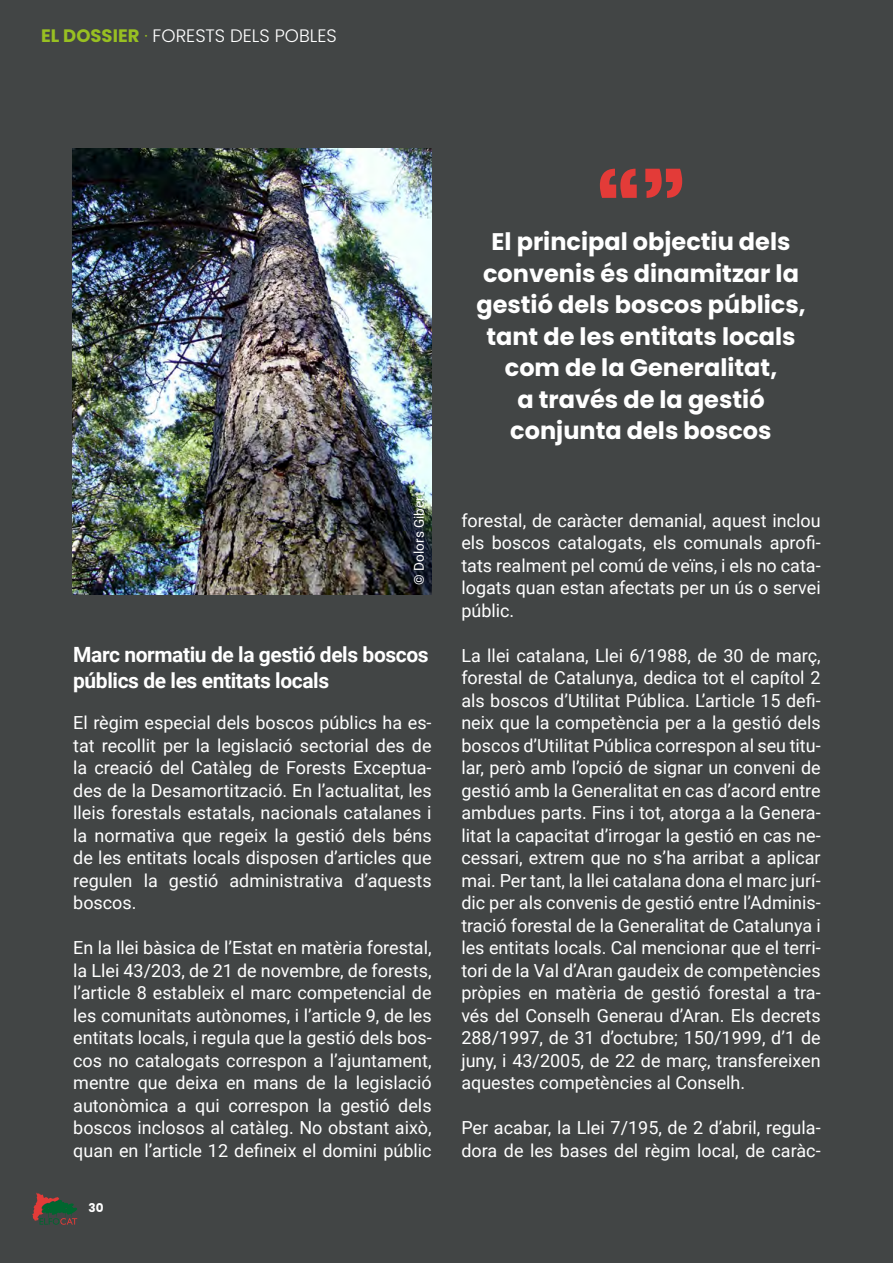
<style>
.page{position:relative;width:893px;height:1263px;background:#424545}
.page>*{position:absolute;margin:0;border:0;box-sizing:border-box;transform-origin:0 0}
.t1{font:700 108px "Poppins";color:#e33b38}
.t2{font:700 24px/31.5px "Poppins";color:#fff;text-align:center}
.t3{font:700 21px/25.2px "Roboto";letter-spacing:-.02em;color:#fff}
.t4{font:18px/22.5px "Roboto";color:#fff;text-align:justify}
.t5{font:300 18px "Poppins";color:#fff}
.t6{font:13.5px "Roboto";color:#fff}
.t7{font:700 12px "Poppins";color:#fff}
.s1{font-weight:700;color:#98c022}
.s2{color:#98c022}
</style>
<div class="page">
<img style="left:72px;top:149px;width:360px;height:445px">
<svg style="left:32px;top:1193px;width:45px;height:32px"></svg>
<p class="t5" style="left:41px;top:26px;width:297px"><span class="s1">EL DOSSIER</span> <span class="s2">·</span> FORESTS DELS POBLES</p>
<p class="t6" style="left:409px;top:584px;width:94px;rotate:-90deg">© Dolors Gibert</p>
<p class="t3" style="left:73px;top:641px;width:357px">Marc normatiu de la gestió dels boscos públics de les entitats locals</p>
<p class="t4" style="left:73px;top:711px;width:360px">El règim especial dels boscos públics ha es&shy;tat recollit per la legislació sectorial des de la creació del Catàleg de Forests Exceptua&shy;des de la Desamortització. En l’actualitat, les lleis forestals estatals, nacionals catalanes i la normativa que regeix la gestió dels béns de les entitats locals disposen d’articles que regulen la gestió administrativa d’aquests boscos.</p>
<p class="t4" style="left:73px;top:936px;width:360px">En la llei bàsica de l’Estat en matèria forestal, la Llei 43/203, de 21 de novembre, de forests, l’article 8 estableix el marc competencial de les comunitats autònomes, i l’article 9, de les entitats locals, i regula que la gestió dels bos&shy;cos no catalogats correspon a l’ajuntament, mentre que deixa en mans de la legislació autonòmica a qui correspon la gestió dels boscos inclosos al catàleg. No obstant això, quan en l’article 12 defineix el domini públic</p>
<p class="t7" style="left:89px;top:1201px;width:17px">30</p>
<h1 class="t1" style="left:596px;top:159px;width:92px">“”</h1>
<h2 class="t2" style="left:492px;top:226px;width:300px">El principal objectiu dels</h2>
<h2 class="t2" style="left:483px;top:258px;width:317px">convenis és dinamitzar la</h2>
<h2 class="t2" style="left:476px;top:289px;width:331px">gestió dels boscos públics, tant de les entitats locals com de la Generalitat,<br>a través de la gestió conjunta dels boscos</h2>
<p class="t4" style="left:461px;top:508px;width:361px">forestal, de caràcter demanial, aquest inclou els boscos catalogats, els comunals aprofi&shy;tats realment pel comú de veïns, i els no cata&shy;logats quan estan afectats per un ús o servei públic.</p>
<p class="t4" style="left:461px;top:643px;width:361px">La llei catalana, Llei 6/1988, de 30 de març, forestal de Catalunya, dedica tot el capítol 2 als boscos d’Utilitat Pública. L’article 15 defi&shy;neix que la competència per a la gestió dels boscos d’Utilitat Pública correspon al seu titu&shy;lar, però amb l’opció de signar un conveni de gestió amb la Generalitat en cas d’acord entre ambdues parts. Fins i tot, atorga a la Genera&shy;litat la capacitat d’irrogar la gestió en cas ne&shy;cessari, extrem que no s’ha arribat a aplicar mai. Per tant, la llei catalana dona el marc jurí&shy;dic per als convenis de gestió entre l’Adminis&shy;tració forestal de la Generalitat de Catalunya i les entitats locals. Cal mencionar que el terri&shy;tori de la Val d’Aran gaudeix de competències pròpies en matèria de gestió forestal a tra&shy;vés del Conselh Generau d’Aran. Els decrets 288/1997, de 31 d’octubre; 150/1999, d’1 de juny, i 43/2005, de 22 de març, transfereixen aquestes competències al Conselh.</p>
<p class="t4" style="left:461px;top:1116px;width:361px">Per acabar, la Llei 7/195, de 2 d’abril, regula&shy;dora de les bases del règim local, de caràc-</p>
</div>
